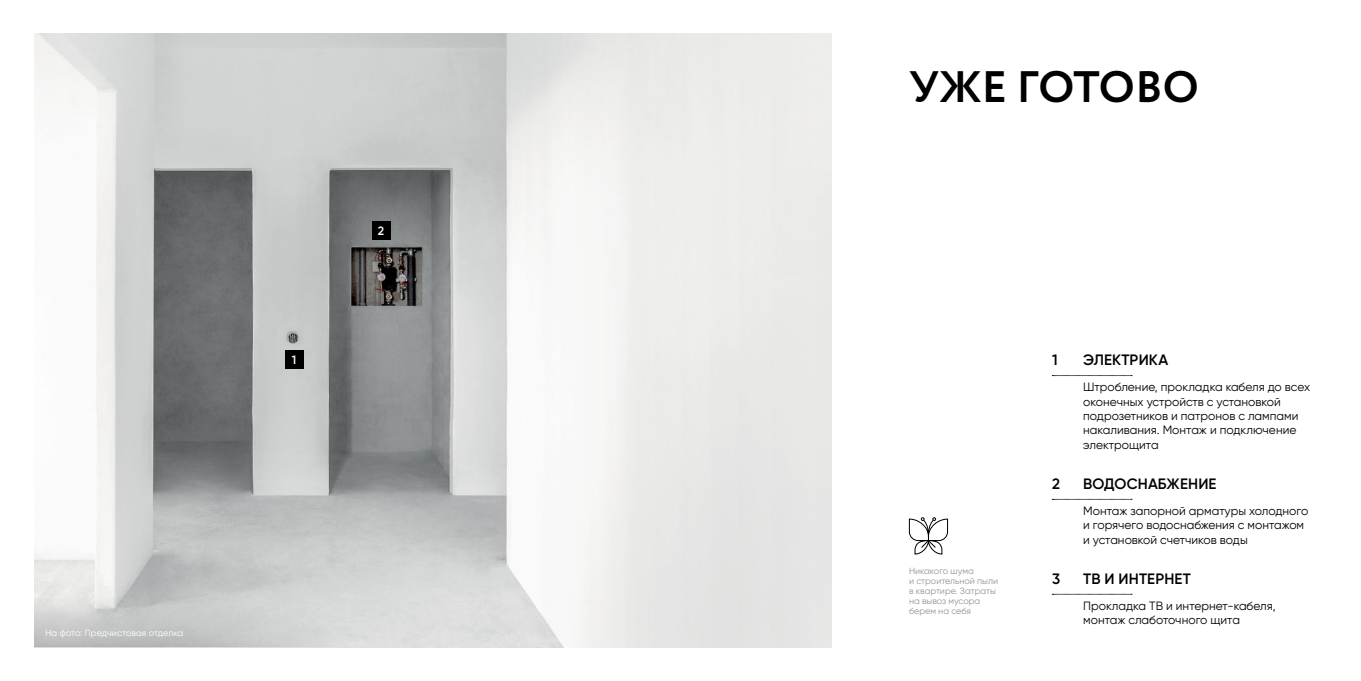
<style>
.page{position:relative;width:1361px;height:681px;background:#fff}
.page>*{position:absolute;margin:0;border:0;box-sizing:border-box;transform-origin:0 0}
.t1{font:700 44px "Circe";letter-spacing:.005em;color:#000}
.t2{font:600 15px "Gilroy";letter-spacing:.01em;color:#000}
.t3{font:12px/14.4px "Gilroy";color:#000}
.t4{font:600 12px "Gilroy";color:#fff}
.t5{font:9px/10px "Gilroy";color:#939598}
.t6{font:9px "Gilroy";color:#fff}
</style>
<div class="page">
<img style="left:34px;top:34px;width:797px;height:612px">
<svg style="left:908px;top:517px;width:40px;height:37px"></svg>
<svg style="left:1052px;top:375px;width:80px;height:1px"></svg>
<svg style="left:1052px;top:499px;width:80px;height:1px"></svg>
<svg style="left:1052px;top:593px;width:80px;height:1px"></svg>
<div style="left:285px;top:350px;width:18px;height:19px;background:#000"></div>
<div style="left:372px;top:221px;width:18px;height:19px;background:#000"></div>
<svg style="left:34px;top:595px;width:318px;height:51px"></svg>
<p class="t6" style="left:45px;top:627px;width:139px">На фото: Предчистовая отделка</p>
<p class="t4" style="left:292px;top:352px;width:6px">1</p>
<p class="t4" style="left:378px;top:223px;width:8px">2</p>
<h1 class="t1" style="left:909px;top:57px;width:291px">УЖЕ ГОТОВО</h1>
<p class="t5" style="left:909px;top:565px;width:91px">Никакого шума<br>и строительной пыли в квартире. Затраты на вывоз мусора берем на себя</p>
<p class="t2" style="left:1052px;top:351px;width:7px">1</p>
<p class="t2" style="left:1083px;top:351px;width:86px">ЭЛЕКТРИКА</p>
<p class="t3" style="left:1083px;top:379px;width:229px">Штробление, прокладка кабеля до всех оконечных устройств с установкой подрозетников и патронов с лампами накаливания. Монтаж и подключение электрощита</p>
<p class="t2" style="left:1052px;top:474px;width:9px">2</p>
<p class="t2" style="left:1083px;top:474px;width:135px">ВОДОСНАБЖЕНИЕ</p>
<p class="t3" style="left:1083px;top:503px;width:227px">Монтаж запорной арматуры холодного и горячего водоснабжения с монтажом и установкой счетчиков воды</p>
<p class="t2" style="left:1052px;top:569px;width:10px">3</p>
<p class="t2" style="left:1083px;top:569px;width:109px">ТВ И ИНТЕРНЕТ</p>
<p class="t3" style="left:1083px;top:598px;width:194px">Прокладка ТВ и интернет-кабеля, монтаж слаботочного щита</p>
</div>
